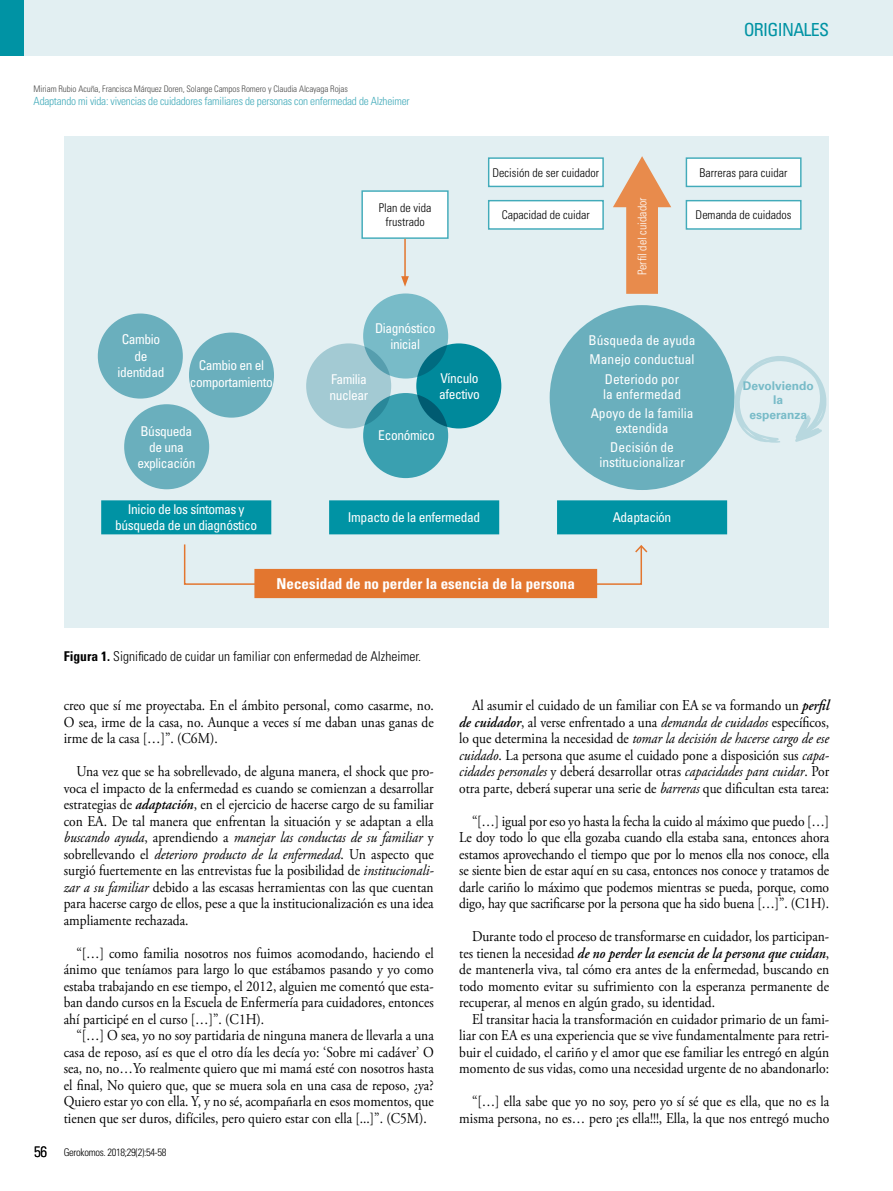
<style>
.page{position:relative;width:893px;height:1191px;background:#fff}
.page>*{position:absolute;margin:0;border:0;box-sizing:border-box;transform-origin:0 0}
.t1{font:condensed 18px "Univers LT Std";letter-spacing:-.04em;color:#0093a4}
.t2{font:15px/16.5px "Adobe Garamond Pro";color:#000;text-align:justify;scale:.9 1}
.t3{font:700 condensed 15px "Univers LT Std";color:#fff}
.t4{font:condensed 13.5px/16.2px "Univers LT Std";letter-spacing:-.03em;color:#fff;text-align:center}
.t5{font:condensed 13.5px/19.2px "Univers LT Std";color:#fff;text-align:center}
.t6{font:300 condensed 13.5px "Univers LT Std";color:#000}
.t7{font:300 condensed 12px/14.4px "Univers LT Std";color:#000;text-align:center}
.t8{font:700 12px/14.4px "Univers LT Std";color:#78bbc8;text-align:center}
.t9{font:300 condensed 12px "Univers LT Std";color:#fff}
.t10{font:300 condensed 11.25px "Univers LT Std";letter-spacing:-.02em;color:#42abba}
.t11{font:300 condensed 10.5px "Univers LT Std";letter-spacing:-.03em;color:#000}
.t12{font:300 condensed 9px "Univers LT Std";letter-spacing:-.01em;color:#4a4a49}
.s1{font-weight:700}
.s2{font-weight:600;font-style:italic}
.s3{font-style:italic}
.s4{font-size:15px}
</style>
<div class="page">
<div style="left:0;top:0;width:893px;height:55px;background:#e2eff2"></div>
<div style="left:0;top:0;width:24px;height:55px;background:#0093a4"></div>
<div style="left:64px;top:136px;width:765px;height:491px;background:#e2eff2"></div>
<div style="left:102px;top:501px;width:169px;height:32px;background:#0093a4"></div>
<div style="left:101px;top:500px;width:170px;height:34px;border:1px solid #0093a4"></div>
<div style="left:330px;top:501px;width:168px;height:32px;background:#0093a4"></div>
<div style="left:329px;top:500px;width:170px;height:34px;border:1px solid #0093a4"></div>
<div style="left:558px;top:501px;width:168px;height:32px;background:#0093a4"></div>
<div style="left:557px;top:500px;width:170px;height:34px;border:1px solid #0093a4"></div>
<div style="left:362px;top:191px;width:86px;height:47px;background:#fff"></div>
<div style="left:361px;top:190px;width:88px;height:49px;border:1px solid #42abba"></div>
<hr style="left:404px;top:239px;width:2px;height:39px;background:#e3762f">
<svg style="left:401px;top:276px;width:8px;height:11px"></svg>
<div style="left:686px;top:158px;width:115px;height:28px;background:#fff"></div>
<div style="left:686px;top:157px;width:115px;height:30px;border:1px solid #42abba"></div>
<div style="left:686px;top:201px;width:115px;height:28px;background:#fff"></div>
<div style="left:686px;top:200px;width:115px;height:30px;border:1px solid #42abba"></div>
<div style="left:489px;top:201px;width:114px;height:28px;background:#fff"></div>
<div style="left:488px;top:200px;width:116px;height:30px;border:1px solid #42abba"></div>
<div style="left:489px;top:158px;width:114px;height:28px;background:#fff"></div>
<div style="left:488px;top:157px;width:116px;height:30px;border:1px solid #42abba"></div>
<div style="left:363px;top:293px;width:85px;height:85px;background:#78bbc8;border-radius:50%"></div>
<svg style="left:416px;top:343px;width:85px;height:85px;fill:#00899b"></svg>
<div style="left:550px;top:305px;width:184px;height:185px;background:#6aafbd;border-radius:50%"></div>
<svg style="left:363px;top:393px;width:85px;height:85px;fill:#3aa0b0"></svg>
<svg style="left:306px;top:343px;width:85px;height:85px;fill:#a3cad3"></svg>
<div style="left:124px;top:404px;width:85px;height:85px;background:#6aafbd;border-radius:50%"></div>
<div style="left:98px;top:313px;width:85px;height:85px;background:#6aafbd;border-radius:50%"></div>
<div style="left:189px;top:332px;width:85px;height:85px;background:#6aafbd;border-radius:50%"></div>
<svg style="left:183px;top:544px;width:465px;height:41px"></svg>
<div style="left:255px;top:569px;width:341px;height:28px;background:#e3762f"></div>
<div style="left:254px;top:569px;width:343px;height:29px;border:1px solid #e3762f"></div>
<svg style="left:613px;top:156px;width:58px;height:138px"></svg>
<svg style="left:731px;top:356px;width:96px;height:87px"></svg>
<p class="t12" style="left:34px;top:83px;width:316px">Miriam Rubio Acuña, Francisca Márquez Doren, Solange Campos Romero y Claudia Alcayaga Rojas</p>
<p class="t10" style="left:34px;top:94px;width:377px">Adaptando mi vida: vivencias de cuidadores familiares de personas con enfermedad de Alzheimer</p>
<p class="t1" style="left:744px;top:18px;width:87px">ORIGINALES</p>
<p class="t4" style="left:117px;top:331px;width:49px">Cambio de identidad</p>
<p class="t4" style="left:190px;top:357px;width:85px">Cambio en el comportamiento</p>
<p class="t4" style="left:137px;top:423px;width:60px">Búsqueda de una explicación</p>
<p class="t7" style="left:379px;top:200px;width:54px">Plan de vida frustrado</p>
<p class="t7" style="left:493px;top:165px;width:108px">Decisión de ser cuidador</p>
<p class="t7" style="left:700px;top:165px;width:89px">Barreras para cuidar</p>
<p class="t9" style="left:635px;top:275px;width:79px;rotate:-90deg">Perfil del cuidador</p>
<p class="t7" style="left:502px;top:208px;width:89px">Capacidad de cuidar</p>
<p class="t7" style="left:696px;top:208px;width:97px">Demanda de cuidados</p>
<p class="t4" style="left:375px;top:320px;width:62px">Diagnóstico inicial</p>
<p class="t4" style="left:329px;top:371px;width:40px;text-align:left">Familia nuclear</p>
<p class="t4" style="left:439px;top:370px;width:42px;text-align:left">Vínculo afectivo</p>
<p class="t4" style="left:378px;top:427px;width:58px">Económico</p>
<p class="t5" style="left:588px;top:330px;width:109px">Búsqueda de ayuda<br>Manejo conductual<br>Deteriodo por</p>
<p class="t5" style="left:591px;top:384px;width:104px">la enfermedad<br>Apoyo de la familia</p>
<p class="t5" style="left:610px;top:418px;width:65px">extendida<br>Decisión de</p>
<p class="t5" style="left:599px;top:452px;width:87px">institucionalizar</p>
<p class="t8" style="left:743px;top:378px;width:73px">Devolviendo la<br>esperanza</p>
<p class="t4" style="left:115px;top:501px;width:144px">Inicio de los síntomas y búsqueda de un diagnóstico</p>
<p class="t4" style="left:348px;top:509px;width:134px">Impacto de la enfermedad</p>
<p class="t4" style="left:613px;top:509px;width:60px">Adaptación</p>
<p class="t3" style="left:277px;top:574px;width:300px">Necesidad de no perder la esencia de la persona</p>
<p class="t6" style="left:64px;top:647px;width:359px"><span class="s1">Figura 1.</span> Significado de cuidar un familiar con enfermedad de Alzheimer.</p>
<p class="t2" style="left:64px;top:697px;width:413px">creo que sí me proyectaba. En el ámbito personal, como casarme, no.<br>O sea, irme de la casa, no. Aunque a veces sí me daban unas ganas de irme de la casa […]”. (C6M).</p>
<p class="t2" style="left:64px;top:763px;width:413px;text-indent:13px">Una vez que se ha sobrellevado, de alguna manera, el shock que pro&shy;voca el impacto de la enfermedad es cuando se comienzan a desarrollar estrategias de <span class="s2">adaptación</span>, en el ejercicio de hacerse cargo de su familiar con EA. De tal manera que enfrentan la situación y se adaptan a ella <span class="s3">buscando ayuda</span>, aprendiendo a <span class="s3">manejar las conductas de su familiar</span> y sobrellevando el <span class="s3">deterioro producto de la enfermedad</span>. Un aspecto que surgió fuertemente en las entrevistas fue la posibilidad de <span class="s3">institucionali&shy;zar a su familiar</span> debido a las escasas herramientas con las que cuentan para hacerse cargo de ellos, pese a que la institucionalización es una idea ampliamente rechazada.</p>
<p class="t2" style="left:64px;top:945px;width:413px;text-indent:13px">“[…] como familia nosotros nos fuimos acomodando, haciendo el ánimo que teníamos para largo lo que estábamos pasando y yo como estaba trabajando en ese tiempo, el 2012, alguien me comentó que esta&shy;ban dando cursos en la Escuela de Enfermería para cuidadores, entonces ahí participé en el curso […]”. (C1H).</p>
<p class="t2" style="left:64px;top:1027px;width:413px;text-indent:13px">“[…] O sea, yo no soy partidaria de ninguna manera de llevarla a una casa de reposo, así es que el otro día les decía yo: ‘Sobre mi cadáver’ O sea, no, no…Yo realmente quiero que mi mamá esté con nosotros hasta el final, No quiero que, que se muera sola en una casa de reposo, ¿ya?<br>Quiero estar yo con ella. Y, y no sé, acompañarla en esos momentos, que tienen que ser duros, difíciles, pero quiero estar con ella [...]”. (C5M).</p>
<p class="t11" style="left:34px;top:1145px;width:134px"><span class="s4">56</span> Gerokomos. 2018;29(2):54-58</p>
<p class="t2" style="left:459px;top:697px;width:413px;text-indent:13px">Al asumir el cuidado de un familiar con EA se va formando un <span class="s2">perfil de cuidador</span>, al verse enfrentado a una <span class="s3">demanda de cuidados</span> específicos, lo que determina la necesidad de <span class="s3">tomar la decisión de hacerse cargo de ese cuidado</span>. La persona que asume el cuidado pone a disposición sus <span class="s3">capa&shy;cidades personales</span> y deberá desarrollar otras <span class="s3">capacidades para cuidar</span>. Por otra parte, deberá superar una serie de <span class="s3">barreras</span> que dificultan esta tarea:</p>
<p class="t2" style="left:459px;top:813px;width:413px;text-indent:13px">“[…] igual por eso yo hasta la fecha la cuido al máximo que puedo […] Le doy todo lo que ella gozaba cuando ella estaba sana, entonces ahora estamos aprovechando el tiempo que por lo menos ella nos conoce, ella se siente bien de estar aquí en su casa, entonces nos conoce y tratamos de darle cariño lo máximo que podemos mientras se pueda, porque, como digo, hay que sacrificarse por la persona que ha sido buena […]”. (C1H).</p>
<p class="t2" style="left:459px;top:928px;width:413px;text-indent:13px">Durante todo el proceso de transformarse en cuidador, los participan&shy;tes tienen la necesidad <span class="s2">de no perder la esencia de la persona que cuidan</span>, de mantenerla viva, tal cómo era antes de la enfermedad, buscando en todo momento evitar su sufrimiento con la esperanza permanente de recuperar, al menos en algún grado, su identidad.</p>
<p class="t2" style="left:459px;top:1011px;width:413px;text-indent:13px">El transitar hacia la transformación en cuidador primario de un fami&shy;liar con EA es una experiencia que se vive fundamentalmente para retri&shy;buir el cuidado, el cariño y el amor que ese familiar les entregó en algún momento de sus vidas, como una necesidad urgente de no abandonarlo:</p>
<p class="t2" style="left:459px;top:1093px;width:413px;text-align:right">“[…] ella sabe que yo no soy, pero yo sí sé que es ella, que no es la misma persona, no es… pero ¡es ella!!!, Ella, la que nos entregó mucho</p>
</div>
